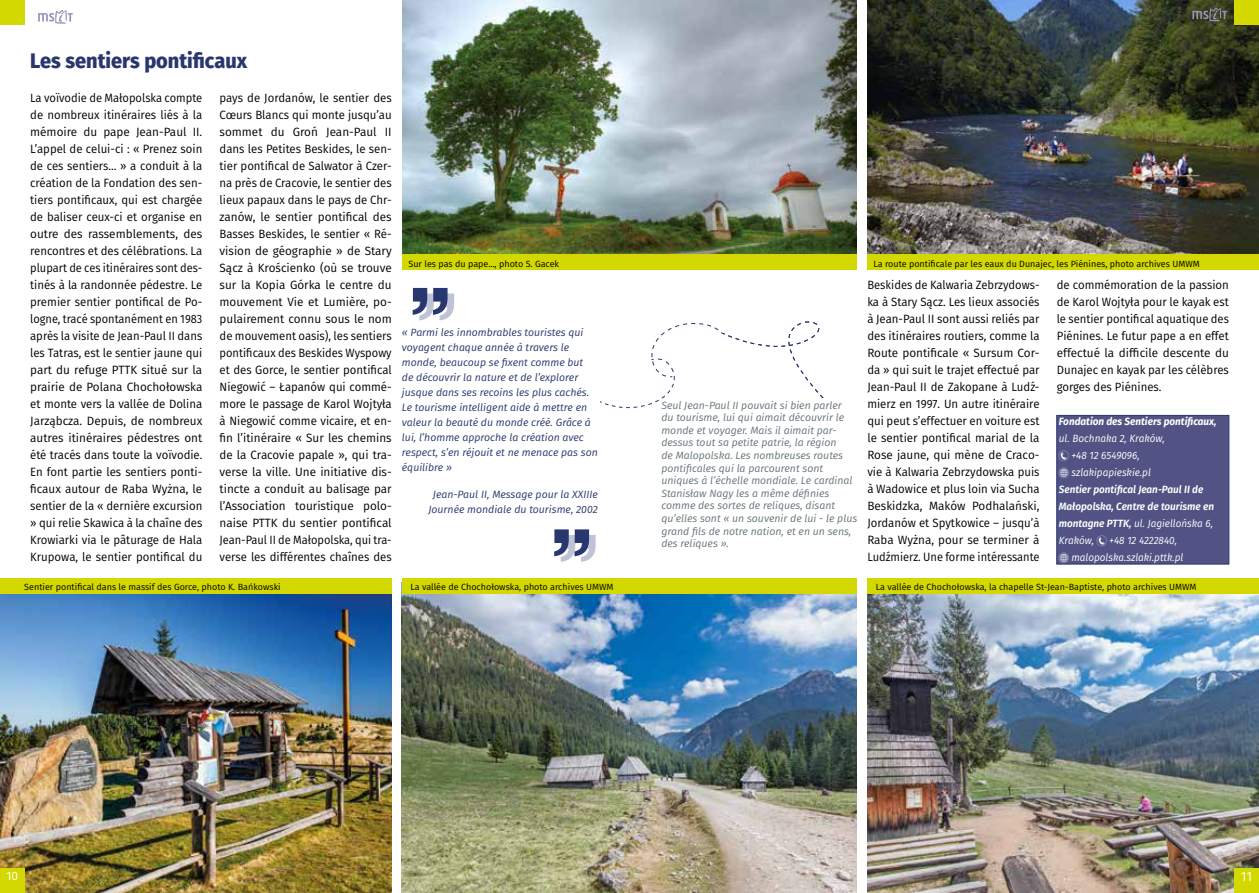
<style>
.page{position:relative;width:1259px;height:893px;background:#fff}
.page>*{position:absolute;margin:0;border:0;box-sizing:border-box;transform-origin:0 0}
.t1{font:800 21px "Fira Sans";color:#29376d;scale:.95 1}
.t2{font:13.5px "Fira Sans";color:#fff}
.t3{font:12.15px "Fira Sans";color:#fff}
.t4{font:12px/17px "Fira Sans";color:#000;text-align:justify;scale:.95 1}
.t5{font:12px/17px "Fira Sans";color:#000;text-align:justify;scale:.93 1}
.t6{font:12px/17px "Fira Sans";color:#000;text-align:justify;scale:.94 1}
.t7{font:italic 10.5px/12.6px "Fira Sans";color:#67747a}
.t8{font:italic 10.5px/15px "Fira Sans";color:#29376d}
.t9{font:italic 10.5px/17px "Fira Sans";color:#fff;scale:.95 1}
.t10{font:italic 700 10.5px "Fira Sans";color:#fff;scale:.95 1}
.t11{font:9px "Fira Sans";color:#000}
.s1{font-family:"znaczkimapy";font-style:normal}
.s2{font-weight:600}
</style>
<div class="page">
<img style="left:867px;top:593px;width:392px;height:300px">
<img style="left:402px;top:593px;width:454px;height:300px">
<img style="left:0;top:593px;width:391px;height:300px">
<img style="left:402px;top:0;width:454px;height:255px">
<img style="left:867px;top:0;width:392px;height:255px">
<div style="left:1234px;top:0;width:25px;height:25px;background:#d3d800"></div>
<div style="left:1234px;top:868px;width:25px;height:25px;background:#d3d800"></div>
<div style="left:0;top:868px;width:25px;height:25px;background:#d3d800"></div>
<div style="left:0;top:0;width:25px;height:25px;background:#d3d800"></div>
<svg style="left:1192px;top:7px;width:35px;height:14px"></svg>
<svg style="left:38px;top:10px;width:35px;height:14px"></svg>
<div style="left:867px;top:578px;width:392px;height:15px;background:#d3d800"></div>
<div style="left:402px;top:578px;width:454px;height:15px;background:#d3d800"></div>
<div style="left:0;top:578px;width:392px;height:15px;background:#d3d800"></div>
<div style="left:402px;top:255px;width:454px;height:15px;background:#d3d800"></div>
<div style="left:867px;top:255px;width:392px;height:15px;background:#d3d800"></div>
<div style="left:1056px;top:415px;width:173px;height:149px;background:#525384;border:1px solid #29376d"></div>
<svg style="left:413px;top:288px;width:41px;height:32px"></svg>
<svg style="left:554px;top:529px;width:41px;height:33px"></svg>
<svg style="left:600px;top:321px;width:224px;height:88px"></svg>
<h1 class="t1" style="left:30px;top:42px;width:230px">Les sentiers pontificaux</h1>
<p class="t5" style="left:30px;top:89px;width:187px">La voïvodie de Małopolska compte de nombreux itinéraires liés à la mémoire du pape Jean-Paul II.<br>L’appel de celui-ci : « Prenez soin de ces sentiers… » a conduit à la création de la Fondation des sen&shy;tiers pontificaux, qui est chargée de baliser ceux-ci et organise en outre des rassemblements, des rencontres et des célébrations. La plupart de ces itinéraires sont des&shy;tinés à la randonnée pédestre. Le premier sentier pontifical de Po&shy;logne, tracé spontanément en 1983 après la visite de Jean-Paul II dans les Tatras, est le sentier jaune qui part du refuge PTTK situé sur la prairie de Polana Chochołowska et monte vers la vallée de Dolina Jarząbcza. Depuis, de nombreux autres itinéraires pédestres ont été tracés dans toute la voïvodie.<br>En font partie les sentiers ponti&shy;ficaux autour de Raba Wyżna, le sentier de la « dernière excursion » qui relie Skawica à la chaîne des Krowiarki via le pâturage de Hala Krupowa, le sentier pontifical du</p>
<p class="t4" style="left:220px;top:89px;width:183px">pays de Jordanów, le sentier des Cœurs Blancs qui monte jusqu’au sommet du Groń Jean-Paul II dans les Petites Beskides, le sen&shy;tier pontifical de Salwator à Czer&shy;na près de Cracovie, le sentier des lieux papaux dans le pays de Chr&shy;zanów, le sentier pontifical des Basses Beskides, le sentier « Ré&shy;vision de géographie » de Stary Sącz à Krościenko (où se trouve sur la Kopia Górka le centre du mouvement Vie et Lumière, po&shy;pulairement connu sous le nom de mouvement oasis), les sentiers pontificaux des Beskides Wyspowy et des Gorce, le sentier pontifical Niegowić – Łapanów qui commé&shy;more le passage de Karol Wojtyła à Niegowić comme vicaire, et en&shy;fin l’itinéraire « Sur les chemins de la Cracovie papale », qui tra&shy;verse la ville. Une initiative dis&shy;tincte a conduit au balisage par l’Association touristique polo&shy;naise PTTK du sentier pontifical Jean-Paul II de Małopolska, qui tra&shy;verse les différentes chaînes des</p>
<p class="t11" style="left:24px;top:580px;width:258px">Sentier pontifical dans le massif des Gorce, photo K. Bańkowski</p>
<p class="t11" style="left:408px;top:257px;width:152px">Sur les pas du pape..., photo S. Gacek</p>
<p class="t11" style="left:873px;top:257px;width:328px">La route pontificale par les eaux du Dunajec, les Piénines, photo archives UMWM</p>
<p class="t6" style="left:867px;top:276px;width:185px">Beskides de Kalwaria Zebrzydows&shy;ka à Stary Sącz. Les lieux associés à Jean-Paul II sont aussi reliés par des itinéraires routiers, comme la Route pontificale « Sursum Cor&shy;da » qui suit le trajet effectué par Jean-Paul II de Zakopane à Ludź&shy;mierz en 1997. Un autre itinéraire qui peut s’effectuer en voiture est le sentier pontifical marial de la Rose jaune, qui mène de Craco&shy;vie à Kalwaria Zebrzydowska puis à Wadowice et plus loin via Sucha Beskidzka, Maków Podhalański, Jordanów et Spytkowice – jusqu’à Raba Wyżna, pour se terminer à Ludźmierz. Une forme intéressante</p>
<p class="t4" style="left:1056px;top:276px;width:183px">de commémoration de la passion de Karol Wojtyła pour le kayak est le sentier pontifical aquatique des Piénines. Le futur pape a en effet effectué la difficile descente du Dunajec en kayak par les célèbres gorges des Piénines.</p>
<p class="t8" style="left:402px;top:324px;width:197px">« Parmi les innombrables touristes qui voyagent chaque année à travers le monde, beaucoup se fixent comme but<br>de découvrir la nature et de l’explorer jusque dans ses recoins les plus cachés.<br>Le tourisme intelligent aide à mettre en valeur la beauté du monde créé. Grâce à lui, l’homme approche la création avec respect, s’en réjouit et ne menace pas son équilibre »</p>
<p class="t8" style="left:428px;top:486px;width:171px;text-align:center">Jean-Paul II, Message pour la XXIIIe<br>Journée mondiale du tourisme, 2002</p>
<p class="t7" style="left:661px;top:398px;width:197px">Seul Jean-Paul II pouvait si bien parler<br>du tourisme, lui qui aimait découvrir le monde et voyager. Mais il aimait par&shy;dessus tout sa petite patrie, la région<br>de Malopolska. Les nombreuses routes pontificales qui la parcourent sont uniques à l’échelle mondiale. Le cardinal Stanisław Nagy les a même définies comme des sortes de reliques, disant qu’elles sont « un souvenir de lui - le plus grand fils de notre nation, et en un sens, des reliques ».</p>
<p class="t10" style="left:1059px;top:413px;width:168px">Fondation des Sentiers pontificaux,</p>
<p class="t9" style="left:1059px;top:430px;width:165px">ul. Bochnaka 2, Kraków,<br><span class="s1">B</span> +48 12 6549096,<br><span class="s1">C</span> szlakipapieskie.pl<br><span class="s2">Sentier pontifical Jean-Paul II de<br>Małopolska, Centre de tourisme en montagne PTTK,</span> ul. Jagiellońska 6,<br>Kraków, <span class="s1">B</span> +48 12 4222840,<br><span class="s1">C</span> malopolska.szlaki.pttk.pl</p>
<p class="t11" style="left:410px;top:580px;width:205px">La vallée de Chochołowska, photo archives UMWM</p>
<p class="t11" style="left:876px;top:580px;width:322px">La vallée de Chochołowska, la chapelle St-Jean-Baptiste, photo archives UMWM</p>
<p class="t3" style="left:6px;top:866px;width:13px">10</p>
<p class="t2" style="left:1241px;top:866px;width:13px">11</p>
</div>
